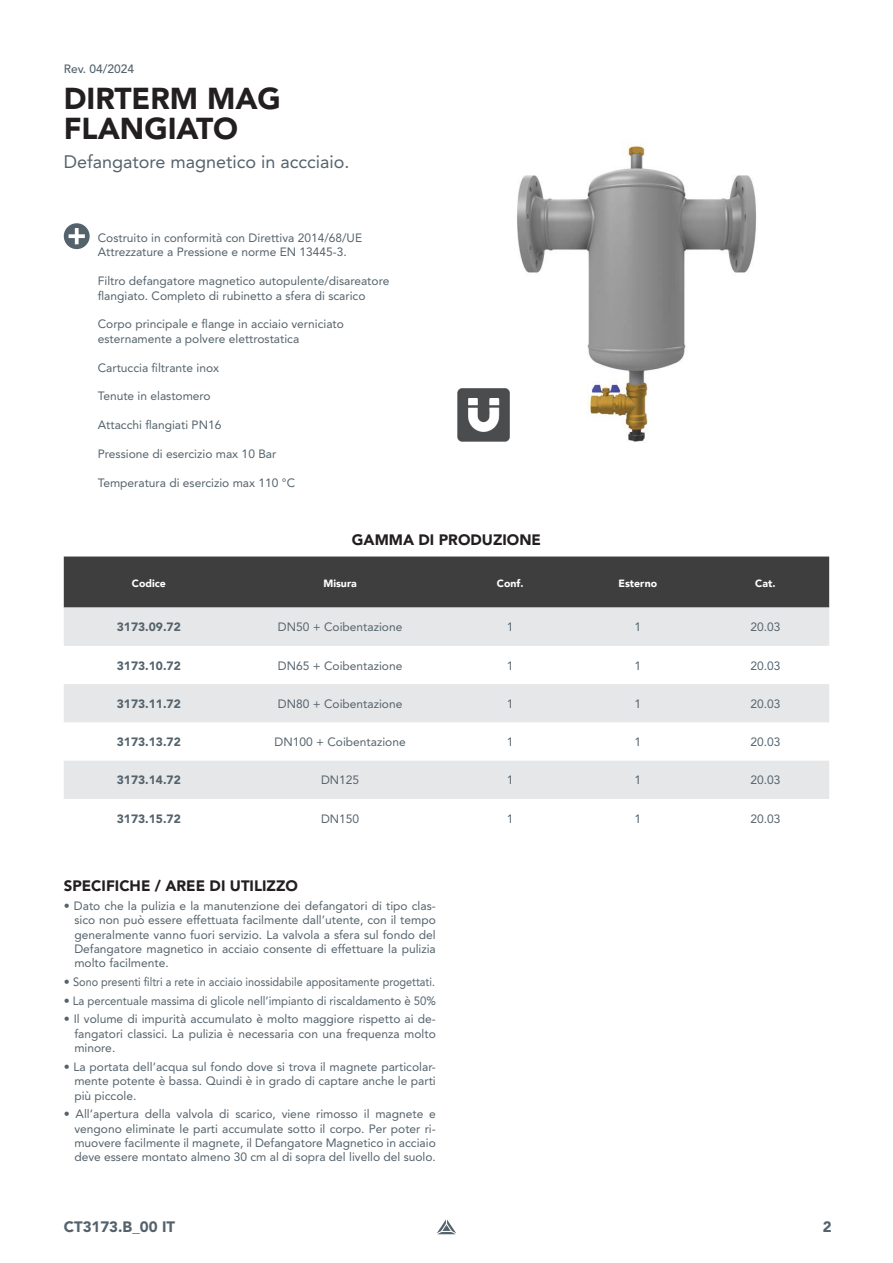
<style>
.page{position:relative;width:893px;height:1263px;background:#fff}
.page>*{position:absolute;margin:0;border:0;box-sizing:border-box;transform-origin:0 0}
.t1{font:900 30px "Avenir LT Pro";color:#231f20}
.t2{font:18px "Avenir LT Pro";color:#55636c}
.t3{font:900 15px "Avenir LT Pro";color:#231f20}
.t4{font:900 15px "Avenir LT Pro";color:#54626c}
.t5{font:12px/14.4px "Avenir LT Pro";color:#54626c;text-align:justify}
.t6{font:12px "Avenir LT Pro";color:#55636c}
.t7{font:900 12px "Avenir LT Pro";color:#54626c}
.t8{font:500 12px "Avenir LT Pro";color:#54626c}
.t9{font:900 10.5px "Avenir";color:#fff}
.s1{color:#54626c}
</style>
<div class="page">
<svg style="left:437px;top:1219px;width:19px;height:15px"></svg>
<div style="left:64px;top:556px;width:765px;height:51px;background:#3e3e3f"></div>
<svg style="left:64px;top:607px;width:765px;height:192px;fill:#e6e7e9"></svg>
<div style="left:64px;top:223px;width:26px;height:26px;background:#54626c;border-radius:50%"></div>
<svg style="left:69px;top:228px;width:16px;height:16px"></svg>
<img style="left:482px;top:145px;width:275px;height:297px">
<img style="left:457px;top:388px;width:53px;height:53px">
<p class="t8" style="left:64px;top:62px;width:72px">Rev. 04/2024</p>
<p class="t1" style="left:64px;top:80px;width:219px">DIRTERM MAG</p>
<p class="t1" style="left:64px;top:110px;width:176px">FLANGIATO</p>
<p class="t2" style="left:64px;top:151px;width:287px">Defangatore magnetico in accciaio.</p>
<p class="t5" style="left:98px;top:230px;width:266px">Costruito in conformità con Direttiva 2014/68/UE<br>Attrezzature a Pressione e norme EN 13445-3.</p>
<p class="t5" style="left:98px;top:274px;width:293px">Filtro defangatore magnetico autopulente/disareatore flangiato. Completo di rubinetto a sfera di scarico</p>
<p class="t5" style="left:98px;top:317px;width:248px">Corpo principale e flange in acciaio verniciato esternamente a polvere elettrostatica</p>
<p class="t5" style="left:98px;top:360px;width:123px">Cartuccia filtrante inox</p>
<p class="t5" style="left:98px;top:389px;width:114px">Tenute in elastomero</p>
<p class="t5" style="left:98px;top:418px;width:125px">Attacchi flangiati PN16</p>
<p class="t5" style="left:98px;top:446px;width:180px">Pressione di esercizio max 10 Bar</p>
<p class="t5" style="left:98px;top:475px;width:199px">Temperatura di esercizio max 110 °C</p>
<p class="t3" style="left:352px;top:531px;width:191px">GAMMA DI PRODUZIONE</p>
<p class="t9" style="left:132px;top:575px;width:36px">Codice</p>
<p class="t9" style="left:323px;top:575px;width:35px">Misura</p>
<p class="t9" style="left:497px;top:575px;width:28px">Conf.</p>
<p class="t9" style="left:618px;top:575px;width:40px">Esterno</p>
<p class="t9" style="left:755px;top:575px;width:22px">Cat.</p>
<p class="t7" style="left:117px;top:620px;width:65px">3173.09.72</p>
<p class="t6" style="left:278px;top:620px;width:126px">DN50 + Coibentazione</p>
<p class="t5" style="left:507px;top:620px;width:8px">1</p>
<p class="t5" style="left:634px;top:620px;width:8px">1</p>
<p class="t5" style="left:750px;top:620px;width:32px">20.03</p>
<p class="t7" style="left:117px;top:658px;width:65px">3173.10.72</p>
<p class="t6" style="left:278px;top:658px;width:126px"><span class="s1">DN65 +</span> Coibentazione</p>
<p class="t5" style="left:507px;top:658px;width:8px">1</p>
<p class="t5" style="left:634px;top:658px;width:8px">1</p>
<p class="t5" style="left:750px;top:658px;width:32px">20.03</p>
<p class="t7" style="left:117px;top:696px;width:65px">3173.11.72</p>
<p class="t6" style="left:278px;top:696px;width:126px"><span class="s1">DN80 +</span> Coibentazione</p>
<p class="t5" style="left:507px;top:696px;width:8px">1</p>
<p class="t5" style="left:634px;top:696px;width:8px">1</p>
<p class="t5" style="left:750px;top:696px;width:32px">20.03</p>
<p class="t7" style="left:117px;top:735px;width:65px">3173.13.72</p>
<p class="t6" style="left:275px;top:734px;width:133px"><span class="s1">DN100 +</span> Coibentazione</p>
<p class="t5" style="left:507px;top:735px;width:8px">1</p>
<p class="t5" style="left:634px;top:735px;width:8px">1</p>
<p class="t5" style="left:750px;top:735px;width:32px">20.03</p>
<p class="t7" style="left:117px;top:773px;width:65px">3173.14.72</p>
<p class="t5" style="left:321px;top:773px;width:40px">DN125</p>
<p class="t5" style="left:507px;top:773px;width:8px">1</p>
<p class="t5" style="left:634px;top:773px;width:8px">1</p>
<p class="t5" style="left:750px;top:773px;width:32px">20.03</p>
<p class="t7" style="left:117px;top:811px;width:65px">3173.15.72</p>
<p class="t5" style="left:321px;top:811px;width:40px">DN150</p>
<p class="t5" style="left:507px;top:811px;width:8px">1</p>
<p class="t5" style="left:634px;top:811px;width:8px">1</p>
<p class="t5" style="left:750px;top:811px;width:32px">20.03</p>
<p class="t3" style="left:64px;top:877px;width:236px">SPECIFICHE / AREE DI UTILIZZO</p>
<p class="t5" style="left:74px;top:898px;width:363px;text-indent:-11px">• Dato che la pulizia e la manutenzione dei defangatori di tipo clas&shy;sico non può essere effettuata facilmente dall’utente, con il tempo generalmente vanno fuori servizio. La valvola a sfera sul fondo del Defangatore magnetico in acciaio consente di effettuare la pulizia molto facilmente.</p>
<p class="t5" style="left:64px;top:974px;width:373px">• Sono presenti filtri a rete in acciaio inossidabile appositamente progettati.</p>
<p class="t5" style="left:64px;top:993px;width:374px">• La percentuale massima di glicole nell’impianto di riscaldamento è 50%</p>
<p class="t5" style="left:74px;top:1012px;width:363px;text-indent:-11px">• Il volume di impurità accumulato è molto maggiore rispetto ai de&shy;fangatori classici. La pulizia è necessaria con una frequenza molto minore.</p>
<p class="t5" style="left:74px;top:1059px;width:363px;text-indent:-11px">• La portata dell’acqua sul fondo dove si trova il magnete particolar&shy;mente potente è bassa. Quindi è in grado di captare anche le parti più piccole.</p>
<p class="t5" style="left:74px;top:1107px;width:363px;text-indent:-11px">• All’apertura della valvola di scarico, viene rimosso il magnete e vengono eliminate le parti accumulate sotto il corpo. Per poter ri&shy;muovere facilmente il magnete, il Defangatore Magnetico in acciaio deve essere montato almeno 30 cm al di sopra del livello del suolo.</p>
<p class="t4" style="left:64px;top:1218px;width:113px">CT3173.B_00 IT</p>
<p class="t4" style="left:823px;top:1218px;width:10px">2</p>
</div>
